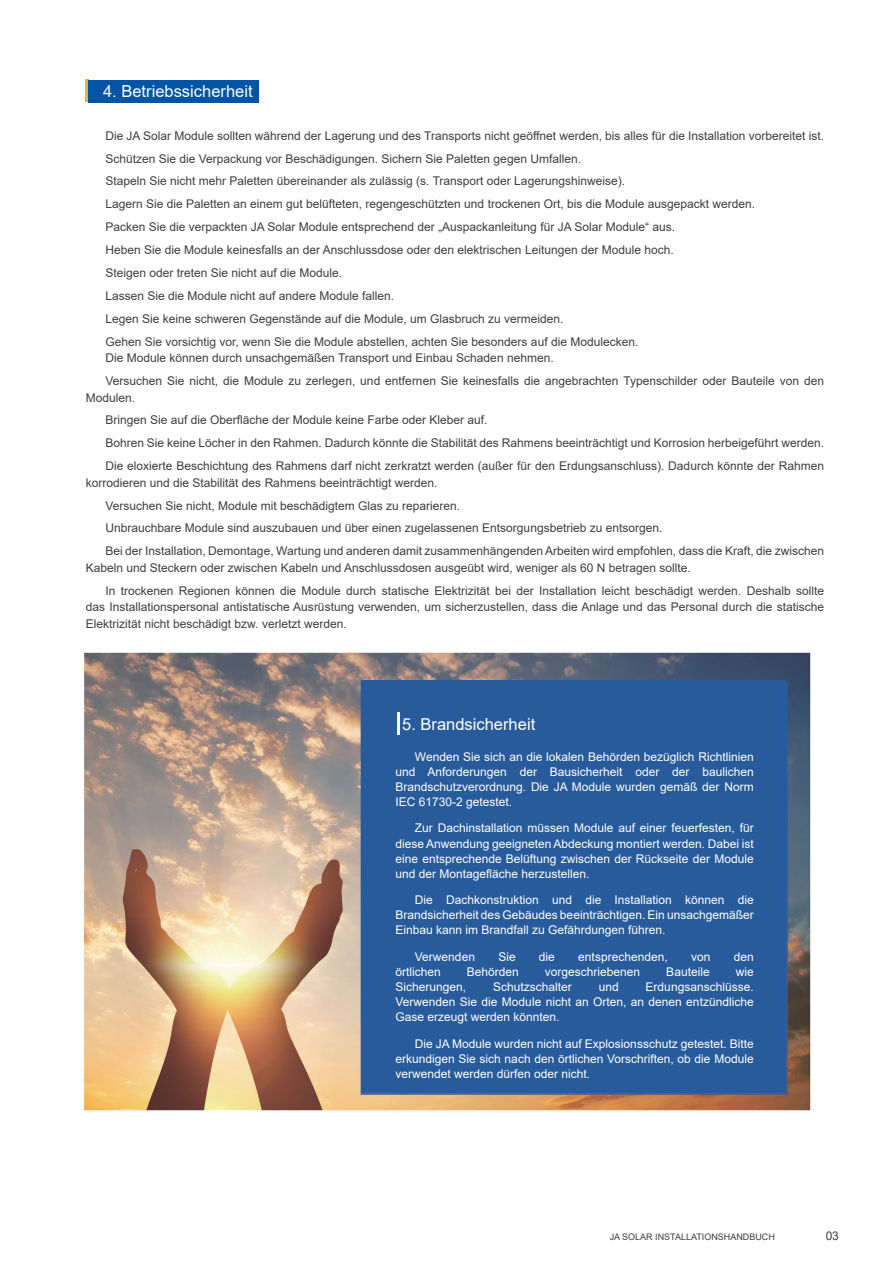
<style>
.page{position:relative;width:893px;height:1263px;background:#fff}
.page>*{position:absolute;margin:0;border:0;box-sizing:border-box;transform-origin:0 0}
.t1{font:16.5px "Arial";color:#fff}
.t2{font:12px/16.5px "Arial";color:#3e3e3f}
.t3{font:12px/15px "Arial";color:#fff;text-align:justify}
.t4{font:9px "Arial";color:#3e3e3f}
</style>
<div class="page">
<img style="left:84px;top:652px;width:727px;height:459px">
<div style="left:361px;top:680px;width:425px;height:412px;background:#285b9b"></div>
<svg style="left:85px;top:80px;width:4px;height:22px"></svg>
<div style="left:89px;top:80px;width:170px;height:22px;background:#0154a6"></div>
<hr style="left:397px;top:712px;width:3px;height:23px;background:#fff">
<p class="t1" style="left:103px;top:79px;width:151px">4. Betriebssicherheit</p>
<p class="t2" style="left:105px;top:127px;width:720px">Die JA Solar Module sollten während der Lagerung und des Transports nicht geöffnet werden, bis alles für die Installation vorbereitet ist.</p>
<p class="t2" style="left:105px;top:150px;width:477px">Schützen Sie die Verpackung vor Beschädigungen. Sichern Sie Paletten gegen Umfallen.</p>
<p class="t2" style="left:105px;top:173px;width:521px">Stapeln Sie nicht mehr Paletten übereinander als zulässig (s. Transport oder Lagerungshinweise).</p>
<p class="t2" style="left:105px;top:196px;width:651px">Lagern Sie die Paletten an einem gut belüfteten, regengeschützten und trockenen Ort, bis die Module ausgepackt werden.</p>
<p class="t2" style="left:105px;top:219px;width:571px">Packen Sie die verpackten JA Solar Module entsprechend der „Auspackanleitung für JA Solar Module“ aus.</p>
<p class="t2" style="left:105px;top:242px;width:570px">Heben Sie die Module keinesfalls an der Anschlussdose oder den elektrischen Leitungen der Module hoch.</p>
<p class="t2" style="left:105px;top:264px;width:238px">Steigen oder treten Sie nicht auf die Module.</p>
<p class="t2" style="left:105px;top:287px;width:290px">Lassen Sie die Module nicht auf andere Module fallen.</p>
<p class="t2" style="left:105px;top:310px;width:460px">Legen Sie keine schweren Gegenstände auf die Module, um Glasbruch zu vermeiden.</p>
<p class="t2" style="left:105px;top:333px;width:534px">Gehen Sie vorsichtig vor, wenn Sie die Module abstellen, achten Sie besonders auf die Modulecken.</p>
<p class="t2" style="left:105px;top:350px;width:450px">Die Module können durch unsachgemäßen Transport und Einbau Schaden nehmen.</p>
<p class="t2" style="left:86px;top:372px;width:740px;text-indent:20px">Versuchen Sie nicht, die Module zu zerlegen, und entfernen Sie keinesfalls die angebrachten Typenschilder oder Bauteile von den<br>Modulen.</p>
<p class="t2" style="left:105px;top:412px;width:384px">Bringen Sie auf die Oberfläche der Module keine Farbe oder Kleber auf.</p>
<p class="t2" style="left:105px;top:435px;width:720px">Bohren Sie keine Löcher in den Rahmen. Dadurch könnte die Stabilität des Rahmens beeinträchtigt und Korrosion herbeigeführt werden.</p>
<p class="t2" style="left:86px;top:458px;width:740px;text-indent:20px">Die eloxierte Beschichtung des Rahmens darf nicht zerkratzt werden (außer für den Erdungsanschluss). Dadurch könnte der Rahmen korrodieren und die Stabilität des Rahmens beeinträchtigt werden.</p>
<p class="t2" style="left:105px;top:497px;width:356px">Versuchen Sie nicht, Module mit beschädigtem Glas zu reparieren.</p>
<p class="t2" style="left:105px;top:520px;width:558px">Unbrauchbare Module sind auszubauen und über einen zugelassenen Entsorgungsbetrieb zu entsorgen.</p>
<p class="t2" style="left:86px;top:543px;width:740px;text-indent:20px">Bei der Installation, Demontage, Wartung und anderen damit zusammenhängenden Arbeiten wird empfohlen, dass die Kraft, die zwischen<br>Kabeln und Steckern oder zwischen Kabeln und Anschlussdosen ausgeübt wird, weniger als 60 N betragen sollte.</p>
<p class="t2" style="left:86px;top:582px;width:740px;text-align:justify;text-indent:20px">In trockenen Regionen können die Module durch statische Elektrizität bei der Installation leicht beschädigt werden. Deshalb sollte das Installationspersonal antistatische Ausrüstung verwenden, um sicherzustellen, dass die Anlage und das Personal durch die statische Elektrizität nicht beschädigt bzw. verletzt werden.</p>
<p class="t1" style="left:402px;top:712px;width:134px">5. Brandsicherheit</p>
<p class="t3" style="left:395px;top:749px;width:360px;text-indent:20px">Wenden Sie sich an die lokalen Behörden bezüglich Richtlinien und Anforderungen der Bausicherheit oder der baulichen Brandschutzverordnung. Die JA Module wurden gemäß der Norm IEC 61730-2 getestet.</p>
<p class="t3" style="left:395px;top:821px;width:360px;text-indent:20px">Zur Dachinstallation müssen Module auf einer feuerfesten, für diese Anwendung geeigneten Abdeckung montiert werden. Dabei ist eine entsprechende Belüftung zwischen der Rückseite der Module und der Montagefläche herzustellen.</p>
<p class="t3" style="left:395px;top:892px;width:360px;text-indent:20px">Die Dachkonstruktion und die Installation können die Brandsicherheit des Gebäudes beeinträchtigen. Ein unsachgemäßer Einbau kann im Brandfall zu Gefährdungen führen.</p>
<p class="t3" style="left:415px;top:949px;width:62px">Verwenden</p>
<p class="t3" style="left:498px;top:949px;width:19px">Sie</p>
<p class="t3" style="left:539px;top:949px;width:18px">die</p>
<p class="t3" style="left:578px;top:949px;width:91px">entsprechenden,</p>
<p class="t3" style="left:691px;top:949px;width:21px">von</p>
<p class="t3" style="left:734px;top:949px;width:22px">den</p>
<p class="t3" style="left:395px;top:964px;width:47px">örtlichen</p>
<p class="t3" style="left:467px;top:964px;width:54px">Behörden</p>
<p class="t3" style="left:545px;top:964px;width:97px">vorgeschriebenen</p>
<p class="t3" style="left:666px;top:964px;width:45px">Bauteile</p>
<p class="t3" style="left:736px;top:964px;width:19px">wie</p>
<p class="t3" style="left:395px;top:979px;width:72px">Sicherungen,</p>
<p class="t3" style="left:493px;top:979px;width:80px">Schutzschalter</p>
<p class="t3" style="left:599px;top:979px;width:22px">und</p>
<p class="t3" style="left:395px;top:979px;width:360px;text-indent:250px">Erdungsanschlüsse.<br>Verwenden Sie die Module nicht an Orten, an denen entzündliche Gase erzeugt werden könnten.</p>
<p class="t3" style="left:395px;top:1036px;width:360px;text-indent:20px">Die JA Module wurden nicht auf Explosionsschutz getestet. Bitte erkundigen Sie sich nach den örtlichen Vorschriften, ob die Module verwendet werden dürfen oder nicht.</p>
<p class="t4" style="left:610px;top:1231px;width:167px">JA SOLAR INSTALLATIONSHANDBUCH</p>
<p class="t2" style="left:826px;top:1227px;width:15px">03</p>
</div>
